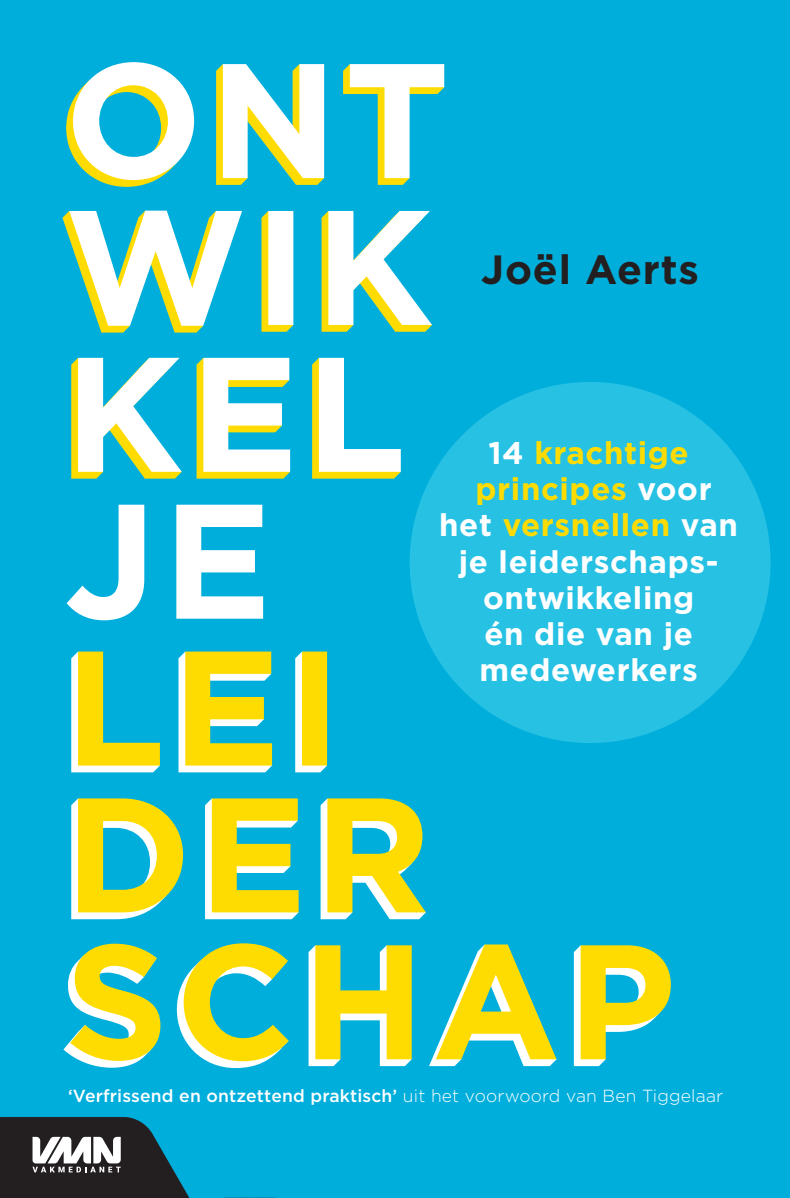
<style>
.page{position:relative;width:790px;height:1198px;background:#fff}
.page>*{position:absolute;margin:0;border:0;box-sizing:border-box;transform-origin:0 0}
.t1{font:700 40.77px "Gotham";letter-spacing:.02em;color:#231f20}
.t2{font:700 31.32px/36.2px "Gotham";letter-spacing:.02em;color:#fff;text-align:center}
.t3{font:500 17.5px "Gotham";letter-spacing:.01em;color:#fff}
.s1{color:#ffdc01}
.s2{font-weight:300}
</style>
<div class="page">
<div style="left:0;top:0;width:790px;height:1197px;background:#00aedc"></div>
<div style="left:410px;top:382px;width:361px;height:361px;background:#27c1e4;border-radius:50%"></div>
<svg style="left:63px;top:973px;width:541px;height:94px"></svg>
<svg style="left:70px;top:943px;width:601px;height:118px"></svg>
<svg style="left:71px;top:798px;width:355px;height:121px;fill:#fff"></svg>
<svg style="left:78px;top:798px;width:348px;height:114px;fill:#ffdc01"></svg>
<svg style="left:71px;top:651px;width:256px;height:121px"></svg>
<svg style="left:67px;top:504px;width:196px;height:116px"></svg>
<svg style="left:71px;top:358px;width:330px;height:120px;fill:#ffdc01"></svg>
<svg style="left:78px;top:358px;width:323px;height:114px"></svg>
<svg style="left:62px;top:211px;width:369px;height:121px"></svg>
<svg style="left:69px;top:211px;width:363px;height:115px"></svg>
<svg style="left:66px;top:100px;width:342px;height:87px"></svg>
<svg style="left:73px;top:62px;width:371px;height:118px"></svg>
<svg style="left:225px;top:1197px;width:50px;height:1px"></svg>
<svg style="left:0;top:1116px;width:198px;height:82px"></svg>
<h1 class="t1" style="left:481px;top:242px;width:219px">Joël Aerts</h1>
<p class="t2" style="left:439px;top:434px;width:300px">14 <span class="s1">krachtige principes</span> voor<br>het <span class="s1">versnellen</span> van je leiderschaps&shy;ontwikkeling<br>én die van je medewerkers</p>
<p class="t3" style="left:68px;top:1084px;width:657px">‘Verfrissend en ontzettend praktisch’ <span class="s2">uit het voorwoord van Ben Tiggelaar</span></p>
</div>
